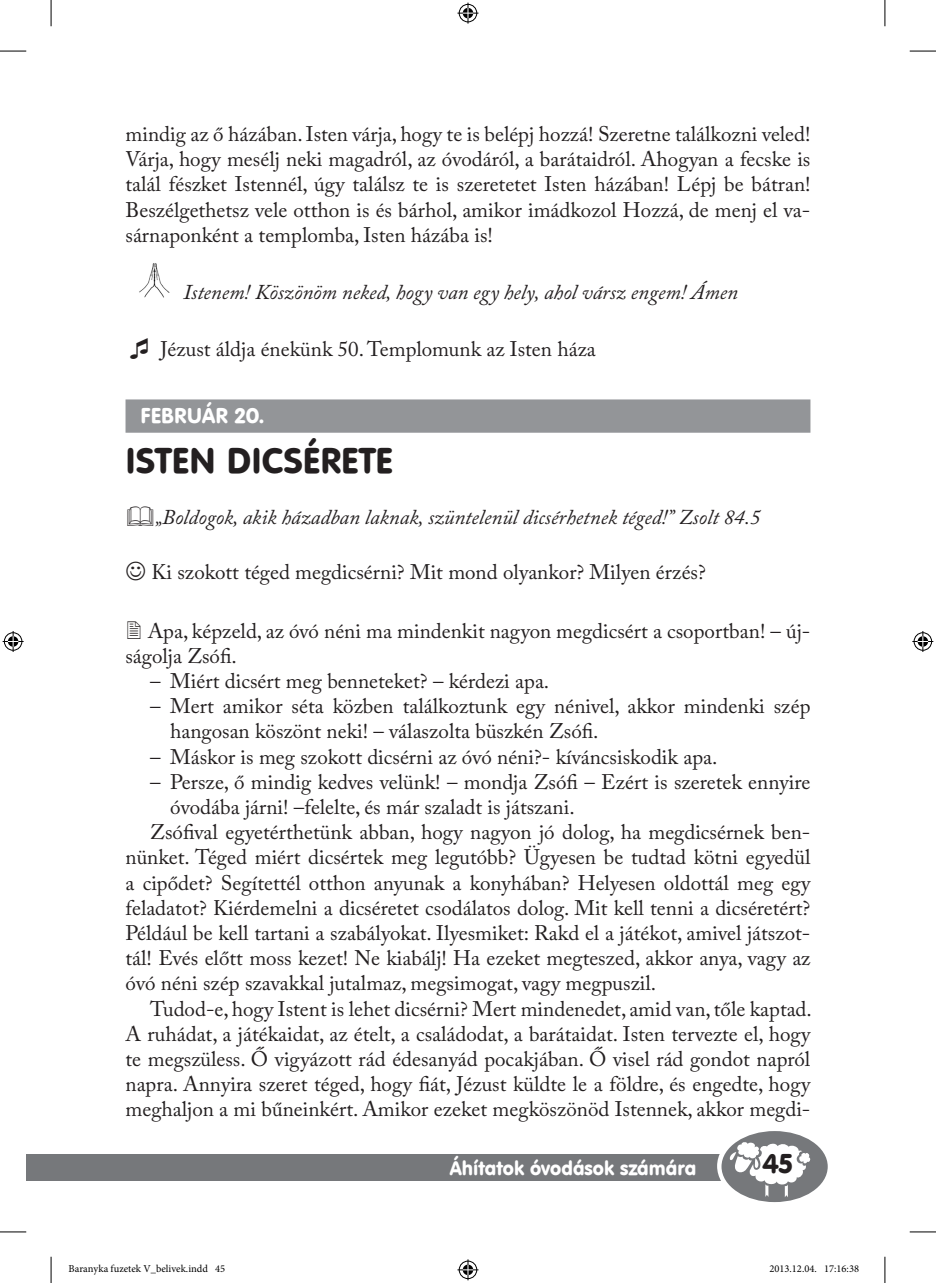
<style>
.page{position:relative;width:936px;height:1283px;background:#fff}
.page>*{position:absolute;margin:0;border:0;box-sizing:border-box;transform-origin:0 0}
.t1{font:35px "Hu Vagou Hu";color:#231f20}
.t2{font:26.6px "Hu Vagou Hu";color:#231f20}
.t3{font:21px/25.2px "Adobe Caslon Pro";color:#231f20}
.t4{font:italic 21px "Adobe Caslon Pro";color:#231f20}
.t5{font:21px "Hu Vagou Hu";color:#fff}
.t6{font:19.25px "Hu Vagou Hu";color:#fff}
.t7{font:10.5px "Minion Pro";color:#000}
</style>
<div class="page">
<div style="left:26px;top:1154px;width:789px;height:27px;background:#76787b"></div>
<div style="left:717px;top:1125px;width:115px;height:82px;background:#fff;border-radius:50%"></div>
<svg style="left:721px;top:1131px;width:106px;height:71px"></svg>
<div style="left:125px;top:399px;width:685px;height:34px;background:#939598"></div>
<img style="left:139px;top:263px;width:31px;height:35px">
<svg style="left:0;top:51px;width:26px;height:1px"></svg>
<svg style="left:909px;top:51px;width:26px;height:1px"></svg>
<svg style="left:0;top:1231px;width:26px;height:1px"></svg>
<svg style="left:909px;top:1231px;width:26px;height:1px"></svg>
<svg style="left:51px;top:0;width:1px;height:26px"></svg>
<svg style="left:51px;top:1256px;width:1px;height:27px"></svg>
<svg style="left:884px;top:0;width:1px;height:26px"></svg>
<svg style="left:884px;top:1256px;width:1px;height:27px"></svg>
<svg style="left:457px;top:3px;width:21px;height:21px"></svg>
<svg style="left:457px;top:1259px;width:21px;height:21px"></svg>
<svg style="left:3px;top:631px;width:21px;height:21px"></svg>
<svg style="left:912px;top:631px;width:21px;height:21px"></svg>
<p class="t3" style="left:125px;top:121px;width:686px;text-align:justify">mindig az ő házában. Isten várja, hogy te is belépj hozzá! Szeretne találkozni veled!<br>Várja, hogy mesélj neki magadról, az óvodáról, a barátaidról. Ahogyan a fecske is talál fészket Istennél, úgy találsz te is szeretetet Isten házában! Lépj be bátran!<br>Beszélgethetsz vele otthon is és bárhol, amikor imádkozol Hozzá, de menj el va&shy;sárnaponként a templomba, Isten házába is!</p>
<p class="t4" style="left:184px;top:280px;width:556px">Istenem! Köszönöm neked, hogy van egy hely, ahol vársz engem! Ámen</p>
<p class="t3" style="left:161px;top:336px;width:437px">Jézust áldja énekünk 50. Templomunk az Isten háza</p>
<p class="t5" style="left:140px;top:402px;width:125px">FEBRUÁR 20.</p>
<h1 class="t1" style="left:125px;top:438px;width:269px">ISTEN DICSÉRETE</h1>
<p class="t4" style="left:155px;top:504px;width:606px">„Boldogok, akik házadban laknak, szüntelenül dicsérhetnek téged!” Zsolt 84.5</p>
<p class="t3" style="left:151px;top:559px;width:556px">Ki szokott téged megdicsérni? Mit mond olyankor? Milyen érzés?</p>
<p class="t3" style="left:125px;top:618px;width:686px;text-indent:22px">Apa, képzeld, az óvó néni ma mindenkit nagyon megdicsért a csoportban! – új&shy;ságolja Zsófi.</p>
<p class="t3" style="left:150px;top:668px;width:400px">– Miért dicsért meg benneteket? – kérdezi apa.</p>
<p class="t3" style="left:170px;top:693px;width:641px;text-indent:-20px">– Mert amikor séta közben találkoztunk egy nénivel, akkor mindenki szép hangosan köszönt neki! – válaszolta büszkén Zsófi.</p>
<p class="t3" style="left:150px;top:744px;width:568px">– Máskor is meg szokott dicsérni az óvó néni?- kíváncsiskodik apa.</p>
<p class="t3" style="left:150px;top:769px;width:661px">– Persze, ő mindig kedves velünk! – mondja Zsófi – Ezért is szeretek ennyire</p>
<p class="t3" style="left:170px;top:794px;width:406px">óvodába járni! –felelte, és már szaladt is játszani.</p>
<p class="t3" style="left:150px;top:819px;width:661px">Zsófival egyetérthetünk abban, hogy nagyon jó dolog, ha megdicsérnek ben-</p>
<p class="t3" style="left:125px;top:844px;width:686px">nünket. Téged miért dicsértek meg legutóbb? Ügyesen be tudtad kötni egyedül</p>
<p class="t3" style="left:125px;top:870px;width:687px">a cipődet? Segítettél otthon anyunak a konyhában? Helyesen oldottál meg egy</p>
<p class="t3" style="left:125px;top:895px;width:686px">feladatot? Kiérdemelni a dicséretet csodálatos dolog. Mit kell tenni a dicséretért?</p>
<p class="t3" style="left:125px;top:920px;width:686px">Például be kell tartani a szabályokat. Ilyesmiket: Rakd el a játékot, amivel játszot-</p>
<p class="t3" style="left:125px;top:945px;width:686px">tál! Evés előtt moss kezet! Ne kiabálj! Ha ezeket megteszed, akkor anya, vagy az</p>
<p class="t3" style="left:125px;top:970px;width:532px">óvó néni szép szavakkal jutalmaz, megsimogat, vagy megpuszil.</p>
<p class="t3" style="left:150px;top:996px;width:663px">Tudod-e, hogy Istent is lehet dicsérni? Mert mindenedet, amid van, tőle kaptad.</p>
<p class="t3" style="left:125px;top:1021px;width:687px">A ruhádat, a játékaidat, az ételt, a családodat, a barátaidat. Isten tervezte el, hogy</p>
<p class="t3" style="left:125px;top:1046px;width:686px">te megszüless. Ő vigyázott rád édesanyád pocakjában. Ő visel rád gondot napról</p>
<p class="t3" style="left:125px;top:1071px;width:687px">napra. Annyira szeret téged, hogy fiát, Jézust küldte le a földre, és engedte, hogy</p>
<p class="t3" style="left:125px;top:1096px;width:686px">meghaljon a mi bűneinkért. Amikor ezeket megköszönöd Istennek, akkor megdi-</p>
<p class="t6" style="left:450px;top:1155px;width:248px">ÁHÍTATOK ÓVODÁSOK SZÁMÁRA</p>
<p class="t2" style="left:762px;top:1147px;width:32px">45</p>
<p class="t7" style="left:69px;top:1262px;width:158px">Baranyka fuzetek V_belivek.indd 45</p>
<p class="t7" style="left:769px;top:1262px;width:91px">2013.12.04. 17:16:38</p>
</div>
